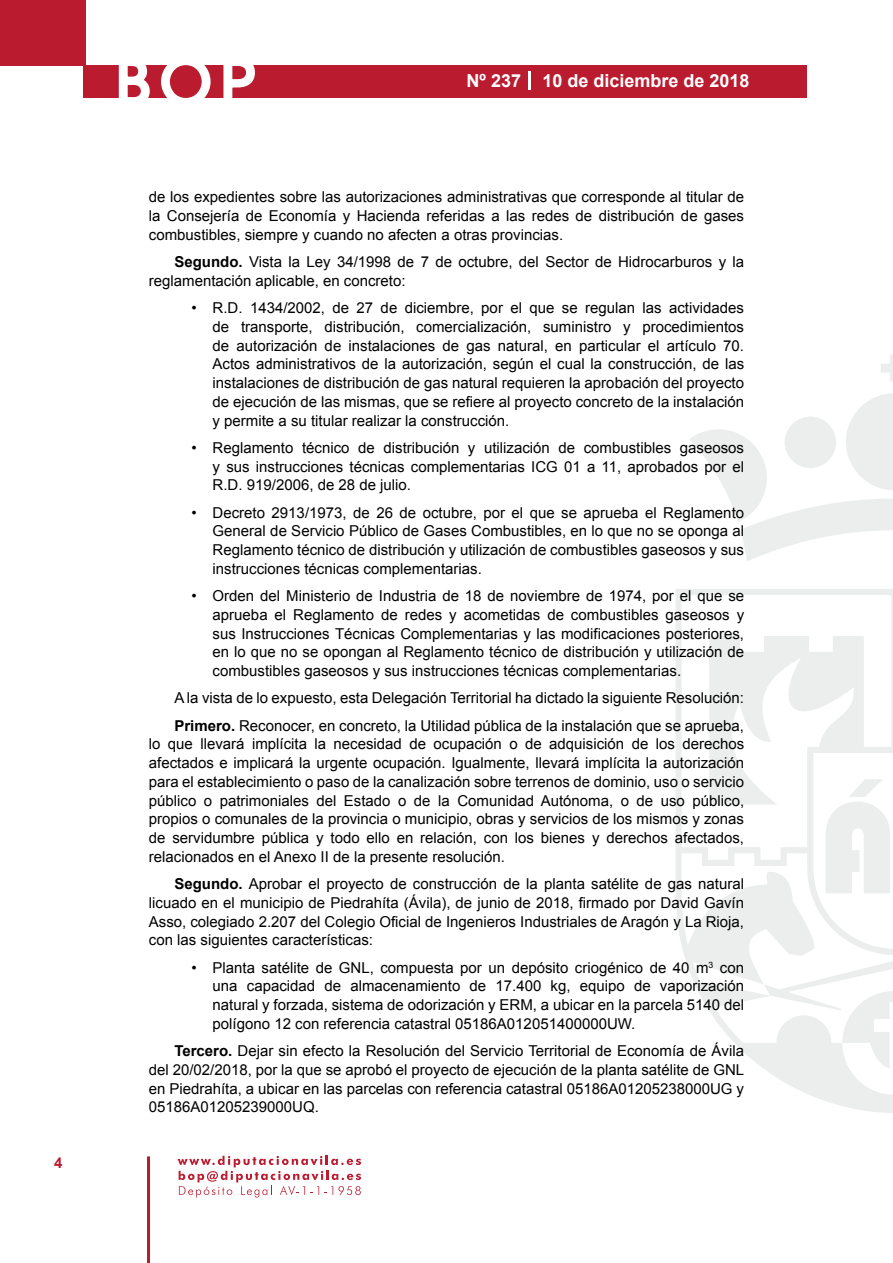
<style>
.page{position:relative;width:893px;height:1263px;background:#fff}
.page>*{position:absolute;margin:0;border:0;box-sizing:border-box;transform-origin:0 0}
.t1{font:500 61.5px "Avant Garde";color:#fff}
.t2{font:700 18px "Arial";color:#fff}
.t3{font:15px/18.8px "Arial";color:#000;text-align:justify}
.t4{font:700 15px "Arial";color:#ba1b2f}
.s1{font-weight:700}
</style>
<div class="page">
<svg style="left:178px;top:1156px;width:183px;height:41px"></svg>
<hr style="left:147px;top:1156px;width:3px;height:107px;background:#ba1b2f">
<div style="left:0;top:0;width:85px;height:66px;background:#ba1b2f"></div>
<div style="left:84px;top:65px;width:723px;height:33px;background:#ba1b2f"></div>
<svg style="left:118px;top:65px;width:32px;height:33px"></svg>
<svg style="left:161px;top:65px;width:50px;height:33px"></svg>
<svg style="left:223px;top:65px;width:32px;height:33px"></svg>
<svg style="left:529px;top:71px;width:2px;height:19px"></svg>
<svg style="left:881px;top:355px;width:12px;height:27px"></svg>
<svg style="left:690px;top:393px;width:203px;height:168px"></svg>
<svg style="left:676px;top:589px;width:217px;height:524px"></svg>
<svg style="left:764px;top:984px;width:129px;height:86px"></svg>
<svg style="left:825px;top:779px;width:66px;height:114px"></svg>
<p class="t4" style="left:54px;top:1153px;width:10px">4</p>
<h1 class="t1" style="left:115px;top:44px;width:141px">BOP</h1>
<p class="t2" style="left:467px;top:69px;width:284px">Nº 237 10 de diciembre de 2018</p>
<p class="t3" style="left:149px;top:188px;width:597px">de los expedientes sobre las autorizaciones administrativas que corresponde al titular de la Consejería de Economía y Hacienda referidas a las redes de distribución de gases combustibles, siempre y cuando no afecten a otras provincias.</p>
<p class="t3" style="left:149px;top:253px;width:597px;text-indent:26px"><span class="s1">Segundo.</span> Vista la Ley 34/1998 de 7 de octubre, del Sector de Hidrocarburos y la reglamentación aplicable, en concreto:</p>
<p class="t3" style="left:213px;top:299px;width:533px;text-indent:-21px">• R.D. 1434/2002, de 27 de diciembre, por el que se regulan las actividades de transporte, distribución, comercialización, suministro y procedimientos de autorización de instalaciones de gas natural, en particular el artículo 70.<br>Actos administrativos de la autorización, según el cual la construcción, de las instalaciones de distribución de gas natural requieren la aprobación del proyecto de ejecución de las mismas, que se refiere al proyecto concreto de la instalación y permite a su titular realizar la construcción.</p>
<p class="t3" style="left:213px;top:438px;width:533px;text-indent:-21px">• Reglamento técnico de distribución y utilización de combustibles gaseosos y sus instrucciones técnicas complementarias ICG 01 a 11, aprobados por el R.D. 919/2006, de 28 de julio.</p>
<p class="t3" style="left:213px;top:503px;width:533px;text-indent:-21px">• Decreto 2913/1973, de 26 de octubre, por el que se aprueba el Reglamento General de Servicio Público de Gases Combustibles, en lo que no se oponga al Reglamento técnico de distribución y utilización de combustibles gaseosos y sus instrucciones técnicas complementarias.</p>
<p class="t3" style="left:213px;top:587px;width:533px;text-indent:-21px">• Orden del Ministerio de Industria de 18 de noviembre de 1974, por el que se aprueba el Reglamento de redes y acometidas de combustibles gaseosos y sus Instrucciones Técnicas Complementarias y las modificaciones posteriores, en lo que no se opongan al Reglamento técnico de distribución y utilización de combustibles gaseosos y sus instrucciones técnicas complementarias.</p>
<p class="t3" style="left:174px;top:685px;width:571px;line-height:27.3px">A la vista de lo expuesto, esta Delegación Territorial ha dictado la siguiente Resolución:<br><span class="s1">Primero.</span> Reconocer, en concreto, la Utilidad pública de la instalación que se aprueba,</p>
<p class="t3" style="left:149px;top:735px;width:597px">lo que llevará implícita la necesidad de ocupación o de adquisición de los derechos afectados e implicará la urgente ocupación. Igualmente, llevará implícita la autorización para el establecimiento o paso de la canalización sobre terrenos de dominio, uso o servicio público o patrimoniales del Estado o de la Comunidad Autónoma, o de uso público, propios o comunales de la provincia o municipio, obras y servicios de los mismos y zonas de servidumbre pública y todo ello en relación, con los bienes y derechos afectados, relacionados en el Anexo II de la presente resolución.</p>
<p class="t3" style="left:149px;top:875px;width:597px;text-indent:26px"><span class="s1">Segundo.</span> Aprobar el proyecto de construcción de la planta satélite de gas natural licuado en el municipio de Piedrahíta (Ávila), de junio de 2018, firmado por David Gavín Asso, colegiado 2.207 del Colegio Oficial de Ingenieros Industriales de Aragón y La Rioja, con las siguientes características:</p>
<p class="t3" style="left:213px;top:958px;width:533px;text-indent:-21px">• Planta satélite de GNL, compuesta por un depósito criogénico de 40 m<sup>3</sup> con una capacidad de almacenamiento de 17.400 kg, equipo de vaporización natural y forzada, sistema de odorización y ERM, a ubicar en la parcela 5140 del polígono 12 con referencia catastral 05186A012051400000UW.</p>
<p class="t3" style="left:149px;top:1042px;width:597px;text-indent:26px"><span class="s1">Tercero.</span> Dejar sin efecto la Resolución del Servicio Territorial de Economía de Ávila del 20/02/2018, por la que se aprobó el proyecto de ejecución de la planta satélite de GNL en Piedrahíta, a ubicar en las parcelas con referencia catastral 05186A01205238000UG y 05186A01205239000UQ.</p>
</div>
